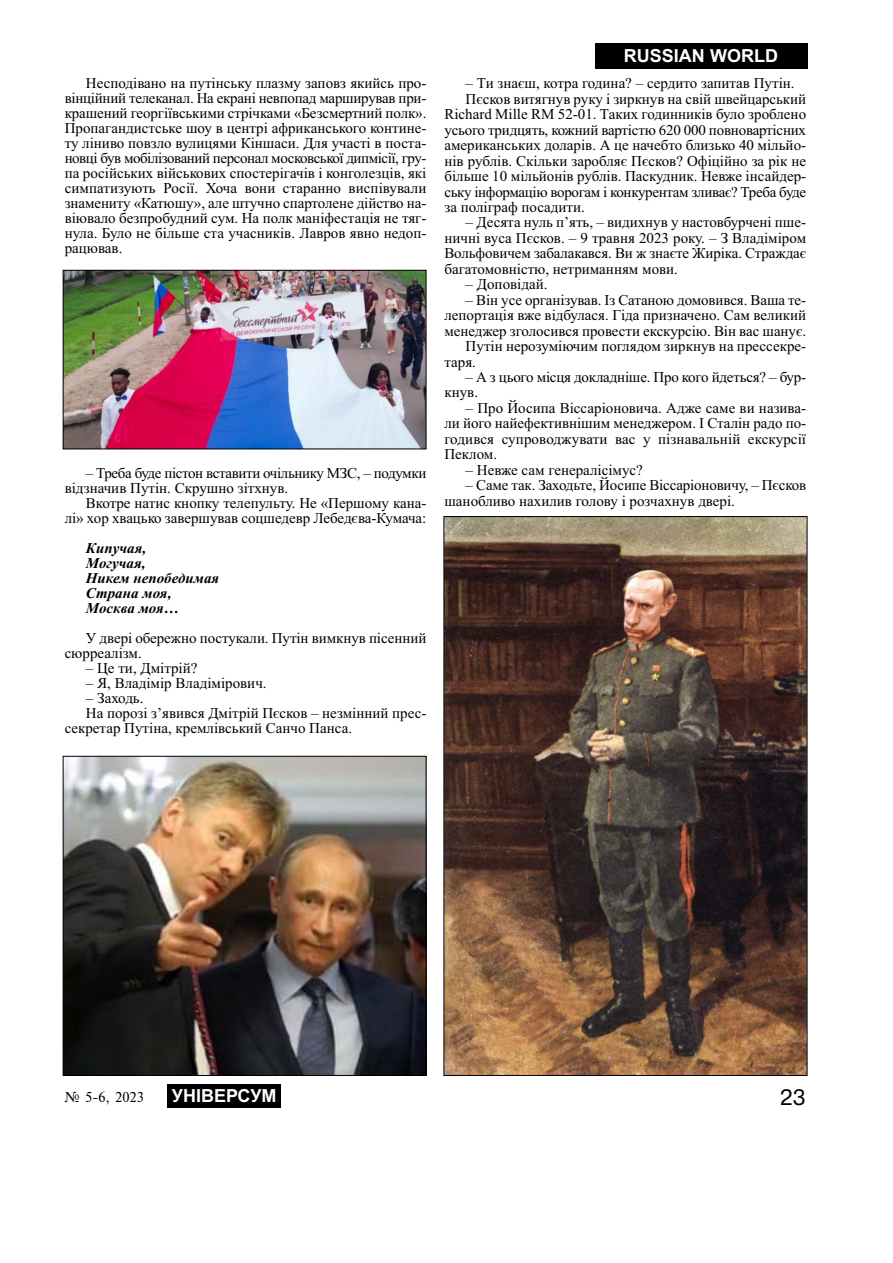
<style>
.page{position:relative;width:893px;height:1263px;background:#fff}
.page>*{position:absolute;margin:0;border:0;box-sizing:border-box;transform-origin:0 0}
.t1{font:21px "Ukr";color:#000}
.t2{font:700 18px "Arial";color:#fff}
.t3{font:15px/15px "Times New Roman";color:#000;text-align:justify}
.t4{font:15px/15px "Times New Roman";letter-spacing:-.025em;color:#000}
.t5{font:italic 700 15px/15px "Times New Roman";color:#000}
.t6{font:15px "Times New Roman";letter-spacing:-.02em;color:#000}
.t7{font:15px "Times";color:#000}
</style>
<div class="page">
<div style="left:167px;top:1084px;width:114px;height:24px;background:#000"></div>
<div style="left:594px;top:43px;width:213px;height:26px;background:#000"></div>
<img style="left:65px;top:272px;width:359px;height:175px">
<div style="left:63px;top:270px;width:363px;height:179px;border:1px solid #000"></div>
<img style="left:65px;top:758px;width:359px;height:316px">
<div style="left:63px;top:756px;width:363px;height:320px;border:1px solid #000"></div>
<img style="left:445px;top:518px;width:360px;height:556px">
<p class="t3" style="left:65px;top:77px;width:363px;text-indent:21px">Несподівано на путінську плазму заповз якийсь про&shy;вінційний телеканал. На екрані невпопад марширував при&shy;крашений георгіївськими стрічками «Безсмертний полк».<br>Пропагандистське шоу в центрі африканського контине&shy;ту ліниво повзло вулицями Кіншаси. Для участі в поста&shy;новці був мобілізований персонал московської дипмісії, гру&shy;па російських військових спостерігачів і конголезців, які симпатизують Росії. Хоча вони старанно виспівували знамениту «Катюшу», але штучно спартолене дійство на&shy;віювало безпробудний сум. На полк маніфестація не тяг&shy;нула. Було не більше ста учасників. Лавров явно недоп&shy;рацював.</p>
<p class="t4" style="left:65px;top:467px;width:363px;text-indent:21px">– Треба буде пістон вставити очільнику МЗС, – подумки відзначив Путін. Скрушно зітхнув.</p>
<p class="t3" style="left:65px;top:497px;width:363px;text-align:right">Вкотре натис кнопку телепульту. Не «Першому кана&shy;лі» хор хвацько завершував соцшедевр Лебедєва-Кумача:</p>
<p class="t5" style="left:86px;top:542px;width:135px">Кипучая,<br>Могучая,<br>Никем непобедимая<br>Страна моя,<br>Москва моя…</p>
<p class="t3" style="left:65px;top:632px;width:363px;text-indent:21px">У двері обережно постукали. Путін вимкнув пісенний сюрреалізм.</p>
<p class="t3" style="left:86px;top:662px;width:113px">– Це ти, Дмітрій?</p>
<p class="t3" style="left:86px;top:677px;width:182px">– Я, Владімір Владімірович.</p>
<p class="t3" style="left:86px;top:692px;width:59px">– Заходь.</p>
<p class="t3" style="left:86px;top:707px;width:342px">На порозі з’явився Дмітрій Пєсков – незмінний прес-</p>
<p class="t3" style="left:65px;top:722px;width:289px">секретар Путіна, кремлівський Санчо Панса.</p>
<p class="t2" style="left:623px;top:46px;width:156px">RUSSIAN WORLD</p>
<p class="t3" style="left:465px;top:77px;width:330px">– Ти знаєш, котра година? – сердито запитав Путін.</p>
<p class="t3" style="left:465px;top:93px;width:342px">Пєсков витягнув руку і зиркнув на свій швейцарський</p>
<p class="t3" style="left:444px;top:108px;width:363px">Richard Mille RM 52-01. Таких годинників було зроблено</p>
<p class="t3" style="left:444px;top:124px;width:363px">усього тридцять, кожний вартістю 620 000 повновартісних</p>
<p class="t3" style="left:444px;top:139px;width:363px">американських доларів. А це начебто близько 40 мільйо-</p>
<p class="t3" style="left:444px;top:155px;width:363px">нів рублів. Скільки заробляє Пєсков? Офіційно за рік не</p>
<p class="t3" style="left:444px;top:170px;width:363px">більше 10 мільйонів рублів. Паскудник. Невже інсайдер-</p>
<p class="t6" style="left:444px;top:186px;width:363px">ську інформацію ворогам і конкурентам зливає? Треба буде</p>
<p class="t3" style="left:444px;top:201px;width:142px">за поліграф посадити.</p>
<p class="t3" style="left:444px;top:216px;width:363px;line-height:15.5px;text-indent:21px">– Десята нуль п’ять, – видихнув у настовбурчені пше&shy;ничні вуса Пєсков. – 9 травня 2023 року. – З Владіміром Вольфовичем забалакався. Ви ж знаєте Жиріка. Страждає багатомовністю, нетриманням мови.</p>
<p class="t3" style="left:465px;top:278px;width:83px">– Доповідай.</p>
<p class="t3" style="left:465px;top:294px;width:342px">– Він усе організував. Із Сатаною домовився. Ваша те-</p>
<p class="t3" style="left:444px;top:309px;width:363px">лепортація вже відбулася. Гіда призначено. Сам великий</p>
<p class="t3" style="left:444px;top:325px;width:363px">менеджер зголосився провести екскурсію. Він вас шанує.</p>
<p class="t3" style="left:465px;top:340px;width:342px">Путін нерозуміючим поглядом зиркнув на прессекре-</p>
<p class="t3" style="left:444px;top:355px;width:33px">таря.</p>
<p class="t3" style="left:444px;top:371px;width:363px;line-height:15.5px;text-indent:21px">– А з цього місця докладніше. Про кого йдеться? – бур&shy;кнув.</p>
<p class="t3" style="left:444px;top:402px;width:363px;line-height:15.5px;text-indent:21px">– Про Йосипа Віссаріоновича. Адже саме ви назива&shy;ли його найефективнішим менеджером. І Сталін радо по&shy;годився супроводжувати вас у пізнавальній екскурсії Пеклом.</p>
<p class="t3" style="left:465px;top:464px;width:179px">– Невже сам генералісімус?</p>
<p class="t3" style="left:444px;top:479px;width:363px;line-height:15.5px;text-indent:21px">– Саме так. Заходьте, Йосипе Віссаріоновичу, – Пєсков шанобливо нахилив голову і розчахнув двері.</p>
<p class="t7" style="left:64px;top:1088px;width:81px">‹ 5-6, 2023</p>
<p class="t2" style="left:172px;top:1086px;width:106px">УНІВЕРСУМ</p>
<h1 class="t1" style="left:780px;top:1086px;width:27px">23</h1>
</div>
